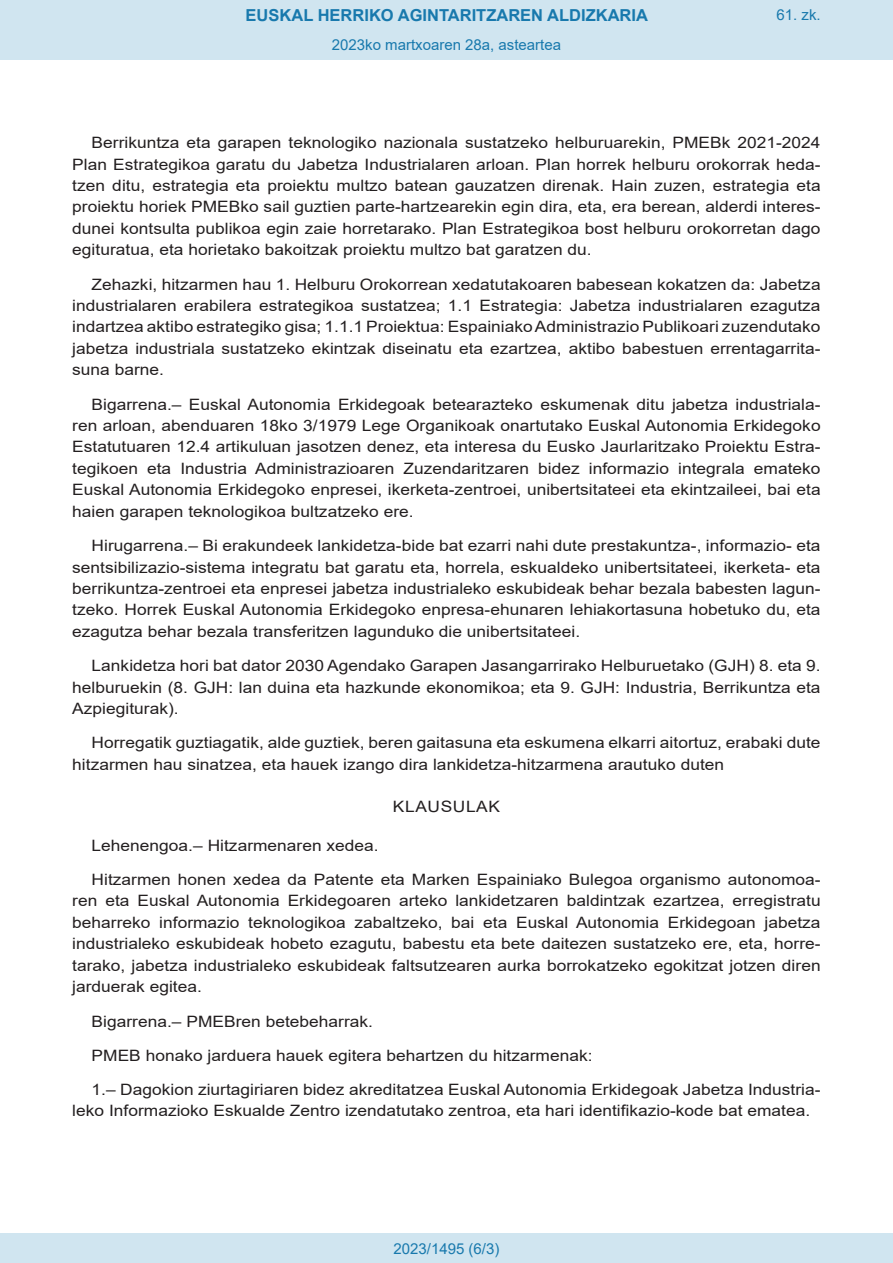
<style>
.page{position:relative;width:893px;height:1263px;background:#fff}
.page>*{position:absolute;margin:0;border:0;box-sizing:border-box;transform-origin:0 0}
.t1{font:700 16.5px "Arial";color:#1879ad}
.BOPVDetalle{font:15.6px/21.5px "Arial";color:#231f20;text-align:justify;scale:1.11 1}
.BOPVClave{font:15.6px "Arial";letter-spacing:.035em;color:#231f20;scale:1.11 1}
.Paginacion_Centro{font:15px "Arial";color:#1879ad}
</style>
<div class="page">
<div style="left:0;top:0;width:893px;height:60px;background:#d0e5f0"></div>
<div style="left:0;top:1233px;width:893px;height:30px;background:#d0e5f0"></div>
<p class="t1" style="left:246px;top:3px;width:404px">EUSKAL HERRIKO AGINTARITZAREN ALDIZKARIA</p>
<p class="Paginacion_Centro" style="left:332px;top:35px;width:231px">2023ko martxoaren 28a, asteartea</p>
<p class="Paginacion_Centro" style="left:776px;top:5px;width:46px">61. zk.</p>
<p class="BOPVDetalle" style="left:72px;top:132px;width:676px;text-indent:19px">Berrikuntza eta garapen teknologiko nazionala sustatzeko helburuarekin, PMEBk 2021-2024<br>Plan Estrategikoa garatu du Jabetza Industrialaren arloan. Plan horrek helburu orokorrak heda&shy;tzen ditu, estrategia eta proiektu multzo batean gauzatzen direnak. Hain zuzen, estrategia eta proiektu horiek PMEBko sail guztien parte-hartzearekin egin dira, eta, era berean, alderdi interes&shy;dunei kontsulta publikoa egin zaie horretarako. Plan Estrategikoa bost helburu orokorretan dago egituratua, eta horietako bakoitzak proiektu multzo bat garatzen du.</p>
<p class="BOPVDetalle" style="left:72px;top:273px;width:676px;text-indent:19px">Zehazki, hitzarmen hau 1. Helburu Orokorrean xedatutakoaren babesean kokatzen da: Jabetza industrialaren erabilera estrategikoa sustatzea; 1.1 Estrategia: Jabetza industrialaren ezagutza indartzea aktibo estrategiko gisa; 1.1.1 Proiektua: Espainiako Administrazio Publikoari zuzendutako jabetza industriala sustatzeko ekintzak diseinatu eta ezartzea, aktibo babestuen errentagarrita&shy;suna barne.</p>
<p class="BOPVDetalle" style="left:72px;top:393px;width:676px;text-indent:19px">Bigarrena.– Euskal Autonomia Erkidegoak betearazteko eskumenak ditu jabetza industriala&shy;ren arloan, abenduaren 18ko 3/1979 Lege Organikoak onartutako Euskal Autonomia Erkidegoko Estatutuaren 12.4 artikuluan jasotzen denez, eta interesa du Eusko Jaurlaritzako Proiektu Estra&shy;tegikoen eta Industria Administrazioaren Zuzendaritzaren bidez informazio integrala emateko Euskal Autonomia Erkidegoko enpresei, ikerketa-zentroei, unibertsitateei eta ekintzaileei, bai eta haien garapen teknologikoa bultzatzeko ere.</p>
<p class="BOPVDetalle" style="left:72px;top:535px;width:676px;text-indent:19px">Hirugarrena.– Bi erakundeek lankidetza-bide bat ezarri nahi dute prestakuntza-, informazio- eta sentsibilizazio-sistema integratu bat garatu eta, horrela, eskualdeko unibertsitateei, ikerketa- eta berrikuntza-zentroei eta enpresei jabetza industrialeko eskubideak behar bezala babesten lagun&shy;tzeko. Horrek Euskal Autonomia Erkidegoko enpresa-ehunaren lehiakortasuna hobetuko du, eta ezagutza behar bezala transferitzen lagunduko die unibertsitateei.</p>
<p class="BOPVDetalle" style="left:72px;top:655px;width:676px;text-indent:19px">Lankidetza hori bat dator 2030 Agendako Garapen Jasangarrirako Helburuetako (GJH) 8. eta 9. helburuekin (8. GJH: lan duina eta hazkunde ekonomikoa; eta 9. GJH: Industria, Berrikuntza eta Azpiegiturak).</p>
<p class="BOPVDetalle" style="left:72px;top:732px;width:676px;text-indent:19px">Horregatik guztiagatik, alde guztiek, beren gaitasuna eta eskumena elkarri aitortuz, erabaki dute hitzarmen hau sinatzea, eta hauek izango dira lankidetza-hitzarmena arautuko duten</p>
<p class="BOPVClave" style="left:393px;top:796px;width:98px">KLAUSULAK</p>
<p class="BOPVDetalle" style="left:92px;top:834px;width:260px">Lehenengoa.– Hitzarmenaren xedea.</p>
<p class="BOPVDetalle" style="left:72px;top:869px;width:676px;text-indent:19px">Hitzarmen honen xedea da Patente eta Marken Espainiako Bulegoa organismo autonomoa&shy;ren eta Euskal Autonomia Erkidegoaren arteko lankidetzaren baldintzak ezartzea, erregistratu beharreko informazio teknologikoa zabaltzeko, bai eta Euskal Autonomia Erkidegoan jabetza industrialeko eskubideak hobeto ezagutu, babestu eta bete daitezen sustatzeko ere, eta, horre&shy;tarako, jabetza industrialeko eskubideak faltsutzearen aurka borrokatzeko egokitzat jotzen diren jarduerak egitea.</p>
<p class="BOPVDetalle" style="left:92px;top:1010px;width:255px">Bigarrena.– PMEBren betebeharrak.</p>
<p class="BOPVDetalle" style="left:92px;top:1044px;width:453px">PMEB honako jarduera hauek egitera behartzen du hitzarmenak:</p>
<p class="BOPVDetalle" style="left:72px;top:1078px;width:676px;text-indent:19px">1.– Dagokion ziurtagiriaren bidez akreditatzea Euskal Autonomia Erkidegoak Jabetza Industria&shy;leko Informazioko Eskualde Zentro izendatutako zentroa, eta hari identifikazio-kode bat ematea.</p>
<p class="Paginacion_Centro" style="left:393px;top:1238px;width:107px">2023/1495 (6/3)</p>
</div>
